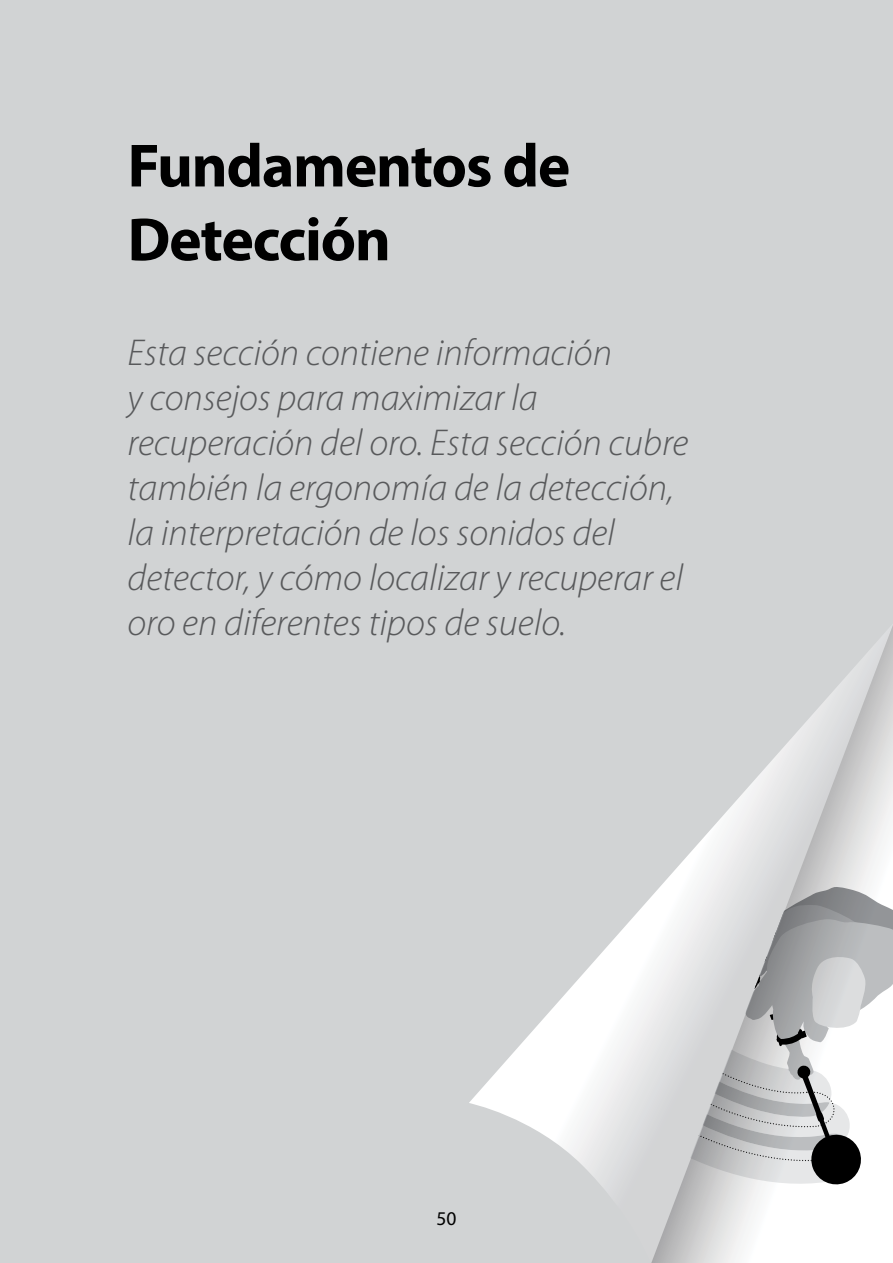
<style>
.page{position:relative;width:893px;height:1263px;background:#d1d3d4}
.page>*{position:absolute;margin:0;border:0;box-sizing:border-box;transform-origin:0 0}
.t1{font:700 61.5px/73.8px "Myriad Pro";letter-spacing:-.02em;color:#000}
.t2{font:italic 300 37.5px/45px "Myriad Pro";color:#58595b}
.t3{font:19.5px "Myriad Pro";color:#000}
</style>
<div class="page">
<svg style="left:469px;top:897px;width:182px;height:295px"></svg>
<svg style="left:651px;top:626px;width:242px;height:636px"></svg>
<svg style="left:675px;top:884px;width:218px;height:303px"></svg>
<svg style="left:675px;top:857px;width:55px;height:16px"></svg>
<h1 class="t1" style="left:128px;top:127px;width:444px">Fundamentos de<br>Detección</h1>
<p class="t2" style="left:128px;top:331px;width:562px">Esta sección contiene información<br>y consejos para maximizar la recuperación del oro. Esta sección cubre también la ergonomía de la detección, la interpretación de los sonidos del detector, y cómo localizar y recuperar el oro en diferentes tipos de suelo.</p>
<p class="t3" style="left:436px;top:1206px;width:22px">50</p>
</div>
